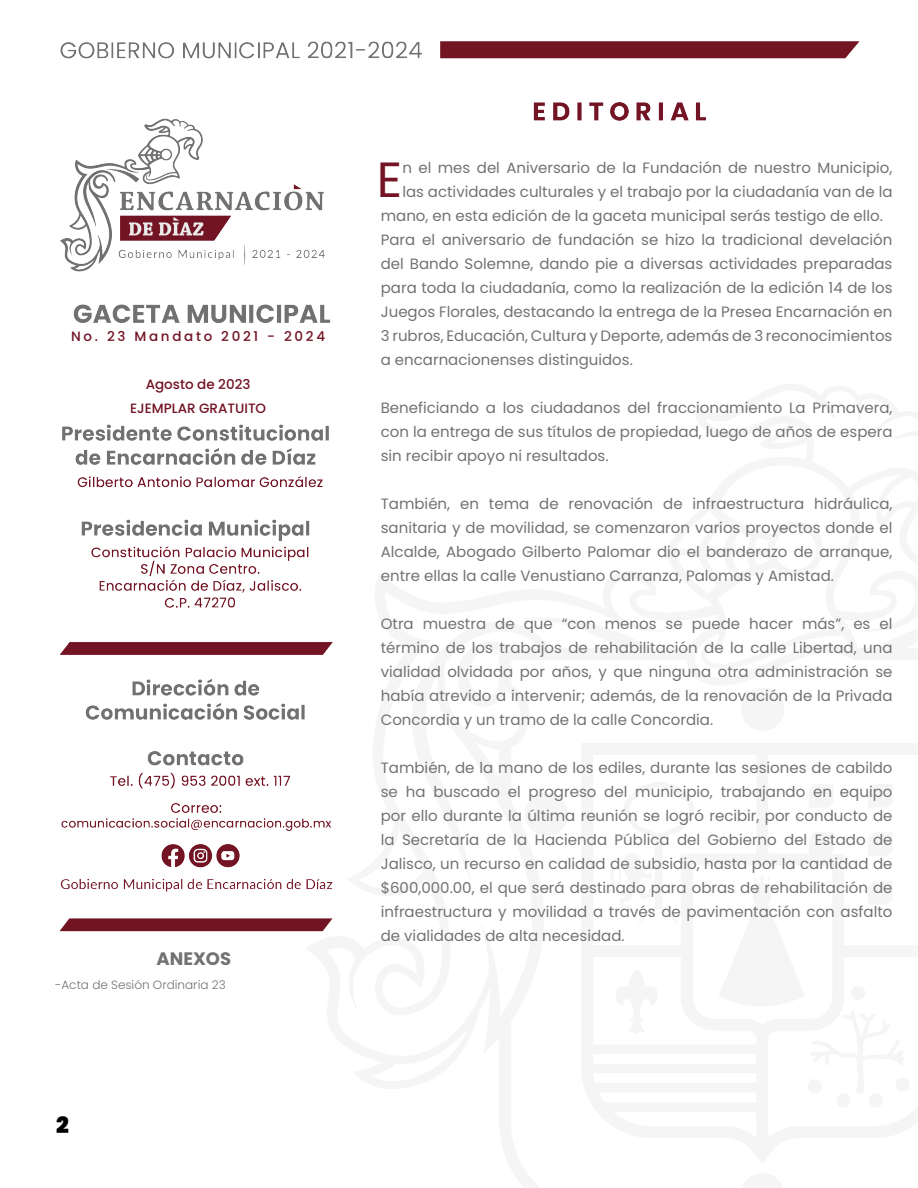
<style>
.page{position:relative;width:918px;height:1188px;background:#fff}
.page>*{position:absolute;margin:0;border:0;box-sizing:border-box;transform-origin:0 0}
.t1{font:49.5px "Poppins";color:#731424}
.t2{font:900 22.5px "Poppins";color:#000}
.t3{font:700 18px "Poppins";color:#707370}
.t4{font:15px/24px "Poppins";color:#707370;text-align:justify}
.t5{font:500 13.5px/24px "Poppins";color:#721323;text-align:center}
.t6{font:500 13.5px "Poppins";letter-spacing:.2em;color:#721323}
.t7{font:300 12px "Poppins";color:#707370}
</style>
<div class="page">
<img style="left:59px;top:41px;width:801px;height:891px">
<svg style="left:60px;top:918px;width:273px;height:13px"></svg>
<p class="t6" style="left:71px;top:329px;width:256px">No. 23 Mandato 2021 - 2024</p>
<p class="t5" style="left:130px;top:372px;width:138px">Agosto de 2023<br>EJEMPLAR GRATUITO</p>
<p class="t3" style="left:157px;top:948px;width:76px">ANEXOS</p>
<p class="t7" style="left:55px;top:978px;width:172px">-Acta de Sesión Ordinaria 23</p>
<h2 class="t2" style="left:56px;top:1112px;width:14px">2</h2>
<h1 class="t1" style="left:377px;top:151px;width:27px">E</h1>
<p class="t4" style="left:402px;top:156px;width:492px">n el mes del Aniversario de la Fundación de nuestro Municipio,</p>
<p class="t4" style="left:402px;top:180px;width:492px">las actividades culturales y el trabajo por la ciudadanía van de la</p>
<p class="t4" style="left:381px;top:204px;width:504px">mano, en esta edición de la gaceta municipal serás testigo de ello.</p>
<p class="t4" style="left:381px;top:228px;width:513px">Para el aniversario de fundación se hizo la tradicional develación</p>
<p class="t4" style="left:381px;top:252px;width:513px">del Bando Solemne, dando pie a diversas actividades preparadas</p>
<p class="t4" style="left:381px;top:276px;width:513px">para toda la ciudadanía, como la realización de la edición 14 de los</p>
<p class="t4" style="left:381px;top:300px;width:513px">Juegos Florales, destacando la entrega de la Presea Encarnación en</p>
<p class="t4" style="left:381px;top:324px;width:513px">3 rubros, Educación, Cultura y Deporte, además de 3 reconocimientos</p>
<p class="t4" style="left:381px;top:348px;width:254px">a encarnacionenses distinguidos.</p>
<p class="t4" style="left:381px;top:396px;width:513px">Beneficiando a los ciudadanos del fraccionamiento La Primavera, con la entrega de sus títulos de propiedad, luego de años de espera sin recibir apoyo ni resultados.</p>
<p class="t4" style="left:381px;top:492px;width:513px">También, en tema de renovación de infraestructura hidráulica, sanitaria y de movilidad, se comenzaron varios proyectos donde el Alcalde, Abogado Gilberto Palomar dio el banderazo de arranque, entre ellas la calle Venustiano Carranza, Palomas y Amistad.</p>
<p class="t4" style="left:381px;top:612px;width:513px">Otra muestra de que “con menos se puede hacer más”, es el término de los trabajos de rehabilitación de la calle Libertad, una vialidad olvidada por años, y que ninguna otra administración se había atrevido a intervenir; además, de la renovación de la Privada Concordia y un tramo de la calle Concordia.</p>
<p class="t4" style="left:381px;top:756px;width:513px">También, de la mano de los ediles, durante las sesiones de cabildo se ha buscado el progreso del municipio, trabajando en equipo por ello durante la última reunión se logró recibir, por conducto de la Secretaría de la Hacienda Pública del Gobierno del Estado de Jalisco, un recurso en calidad de subsidio, hasta por la cantidad de $600,000.00, el que será destinado para obras de rehabilitación de infraestructura y movilidad a través de pavimentación con asfalto de vialidades de alta necesidad.</p>
</div>
